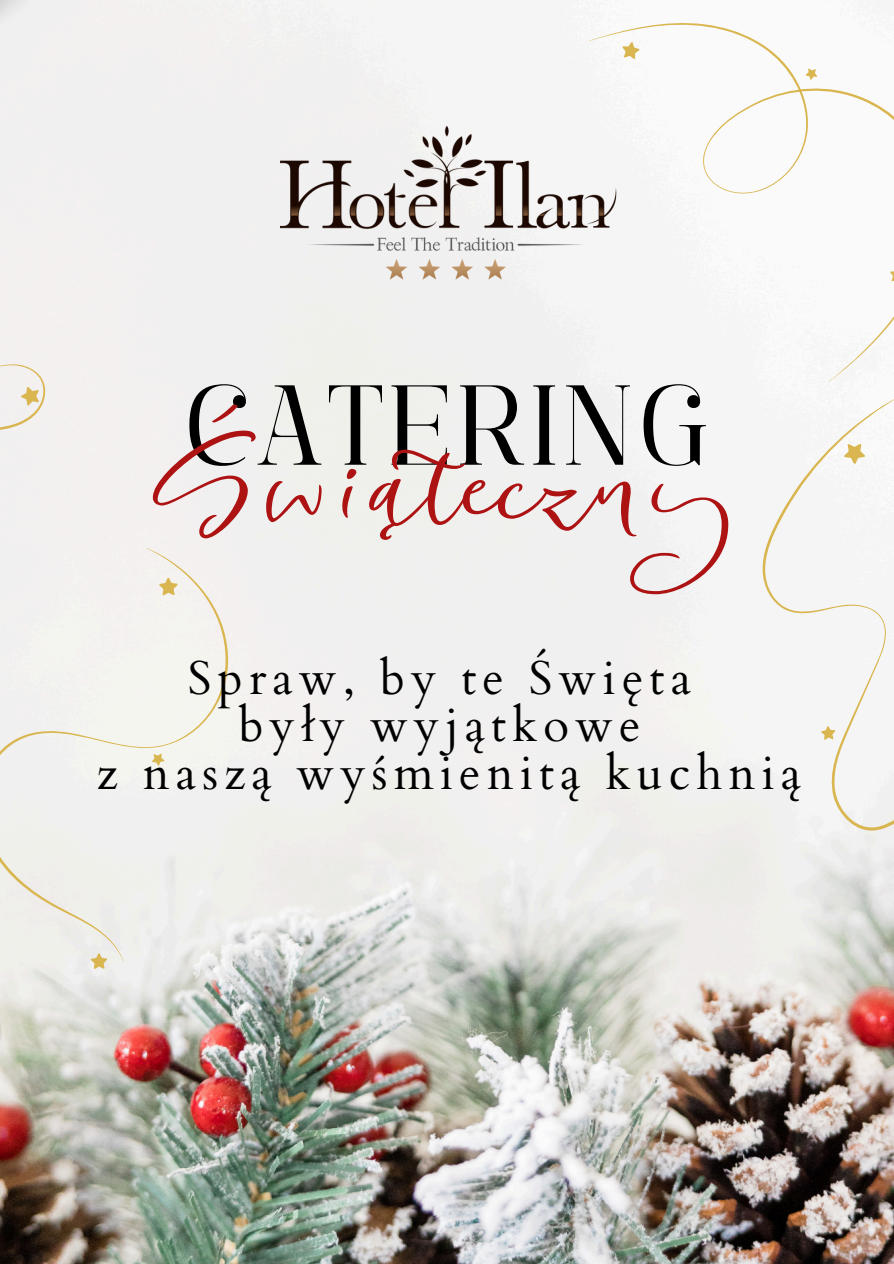
<style>
.page{position:relative;width:894px;height:1264px;background:#fff}
.page>*{position:absolute;margin:0;border:0;box-sizing:border-box;transform-origin:0 0}
.t1{font:124.95px "Un Jour Merveilleux";letter-spacing:-.005em;color:#ae1313}
.t2{font:semi-condensed 113.4px "Manison";letter-spacing:.05em;color:#000}
.t3{font:47.25px "Cardo";letter-spacing:.13em;color:#000}
</style>
<div class="page">
<img style="left:0;top:0;width:893px;height:1263px">
<div style="left:0;top:0;width:89px;height:528px;background:#f3f0f0"></div>
<svg style="left:588px;top:19px;width:305px;height:363px"></svg>
<svg style="left:622px;top:42px;width:17px;height:17px"></svg>
<svg style="left:889px;top:267px;width:4px;height:16px"></svg>
<svg style="left:805px;top:68px;width:12px;height:12px"></svg>
<svg style="left:623px;top:382px;width:270px;height:592px;fill:#f5f5f5"></svg>
<svg style="left:839px;top:437px;width:30px;height:30px"></svg>
<svg style="left:818px;top:723px;width:20px;height:21px"></svg>
<svg style="left:0;top:528px;width:350px;height:467px;fill:#f0f0f0"></svg>
<svg style="left:156px;top:575px;width:25px;height:25px"></svg>
<svg style="left:88px;top:950px;width:23px;height:23px"></svg>
<svg style="left:149px;top:750px;width:17px;height:17px"></svg>
<div style="left:0;top:354px;width:50px;height:464px;background:#f1f0f0"></div>
<img style="left:281px;top:123px;width:343px;height:160px">
<p class="t2" style="left:184px;top:359px;width:526px">CATERING</p>
<p class="t1" style="left:150px;top:410px;width:594px">Świąteczny</p>
<p class="t3" style="left:188px;top:647px;width:504px">Spraw, by te Święta</p>
<p class="t3" style="left:238px;top:694px;width:403px">były wyjątkowe</p>
<h1 class="t3" style="left:97px;top:741px;width:705px">z naszą wyśmienitą kuchnią</h1>
</div>
